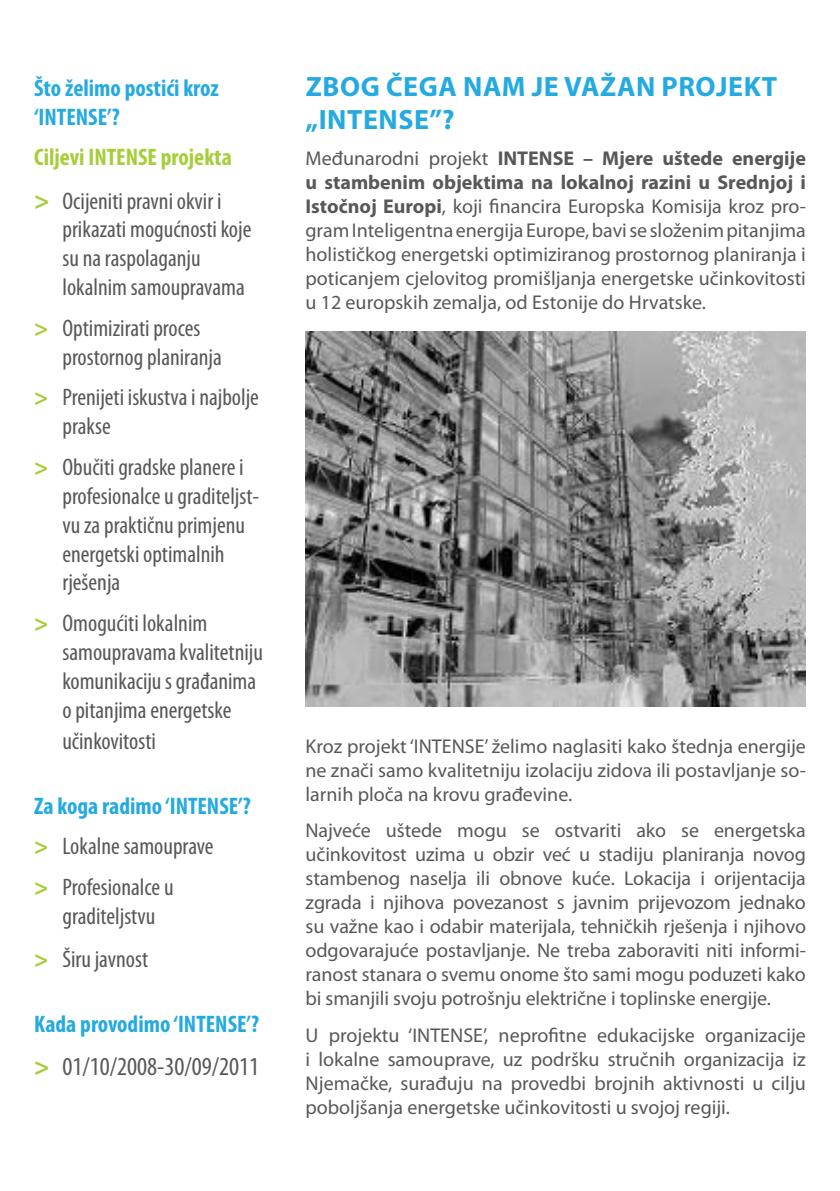
<style>
.page{position:relative;width:840px;height:1191px;background:#fff}
.page>*{position:absolute;margin:0;border:0;box-sizing:border-box;transform-origin:0 0}
.t1{font:700 28px/33.6px "Myriad Pro";letter-spacing:.02em;color:#24aae1}
.t2{font:condensed 26px "Myriad Pro";color:#57585a}
.t3{font:condensed 24px/28.8px "Myriad Pro";color:#57585a}
.t4{font:700 condensed 24px/28.8px "Myriad Pro";color:#24aae1}
.t5{font:700 condensed 24px/43.2px "Myriad Pro";color:#a6ce39}
.t6{font:20px/24px "Myriad Pro";color:#57585a;text-align:justify}
.s1{font-stretch:normal;font-size:26px}
.s2{font-weight:400;color:#57585a}
.s3{font-weight:700;font-stretch:normal;color:#a6ce39}
.s4{font-weight:700;color:#24aae1}
.s5{font-weight:700}
</style>
<div class="page">
<img style="left:305px;top:331px;width:500px;height:376px">
<p class="t4" style="left:34px;top:73px;width:186px">Što želimo postići kroz ‘INTENSE’?</p>
<p class="t5" style="left:34px;top:135px;width:199px">Ciljevi INTENSE projekta <span class="s1">&gt;</span> <span class="s2">Ocijeniti pravni okvir i</span></p>
<p class="t3" style="left:62px;top:215px;width:190px">prikazati mogućnosti koje su na raspolaganju lokalnim samoupravama</p>
<p class="t3" style="left:62px;top:313px;width:161px;text-indent:-28px"><span class="s3">&gt;</span> Optimizirati proces prostornog planiranja</p>
<p class="t3" style="left:62px;top:383px;width:198px;text-indent:-28px"><span class="s3">&gt;</span> Prenijeti iskustva i najbolje prakse</p>
<p class="t3" style="left:62px;top:452px;width:198px;text-indent:-28px"><span class="s3">&gt;</span> Obučiti gradske planere i profesionalce u graditeljst&shy;vu za praktičnu primjenu energetski optimalnih rješenja</p>
<p class="t3" style="left:62px;top:608px;width:202px;text-indent:-28px"><span class="s3">&gt;</span> Omogućiti lokalnim samoupravama kvalitetniju komunikaciju s građanima o pitanjima energetske</p>
<p class="t3" style="left:62px;top:726px;width:95px">učinkovitosti</p>
<p class="t3" style="left:34px;top:785px;width:218px;line-height:40.8px"><span class="s4">Za koga radimo ‘INTENSE’? </span><span class="s3">&gt;</span> Lokalne samouprave<br><span class="s3">&gt;</span> Profesionalce u</p>
<p class="t3" style="left:34px;top:894px;width:123px;line-height:43.2px;text-indent:28px">graditeljstvu <span class="s3">&gt;</span> Širu javnost</p>
<p class="t4" style="left:34px;top:1009px;width:226px">Kada provodimo ‘INTENSE’?</p>
<h2 class="t2" style="left:34px;top:1051px;width:226px"><span class="s3">&gt;</span> 01/10/2008-30/09/2011</h2>
<h1 class="t1" style="left:305px;top:68px;width:473px">ZBOG ČEGA NAM JE VAŽAN PROJEKT „INTENSE”?</h1>
<p class="t6" style="left:305px;top:146px;width:501px">Međunarodni projekt <span class="s5">INTENSE – Mjere uštede energije u stambenim objektima na lokalnoj razini u Srednjoj i Istočnoj Europi</span>, koji financira Europska Komisija kroz pro&shy;gram Inteligentna energija Europe, bavi se složenim pitanjima holističkog energetski optimiziranog prostornog planiranja i poticanjem cjelovitog promišljanja energetske učinkovitosti u 12 europskih zemalja, od Estonije do Hrvatske.</p>
<p class="t6" style="left:305px;top:734px;width:501px">Kroz projekt ‘INTENSE’ želimo naglasiti kako štednja energije ne znači samo kvalitetniju izolaciju zidova ili postavljanje so&shy;larnih ploča na krovu građevine.</p>
<p class="t6" style="left:305px;top:818px;width:501px">Najveće uštede mogu se ostvariti ako se energetska učinkovitost uzima u obzir već u stadiju planiranja novog stambenog naselja ili obnove kuće. Lokacija i orijentacija zgrada i njihova povezanost s javnim prijevozom jednako su važne kao i odabir materijala, tehničkih rješenja i njihovo odgovarajuće postavljanje. Ne treba zaboraviti niti informi&shy;ranost stanara o svemu onome što sami mogu poduzeti kako bi smanjili svoju potrošnju električne i toplinske energije.</p>
<p class="t6" style="left:305px;top:1022px;width:501px">U projektu ‘INTENSE’, neprofitne edukacijske organizacije i lokalne samouprave, uz podršku stručnih organizacija iz Njemačke, surađuju na provedbi brojnih aktivnosti u cilju poboljšanja energetske učinkovitosti u svojoj regiji.</p>
</div>
